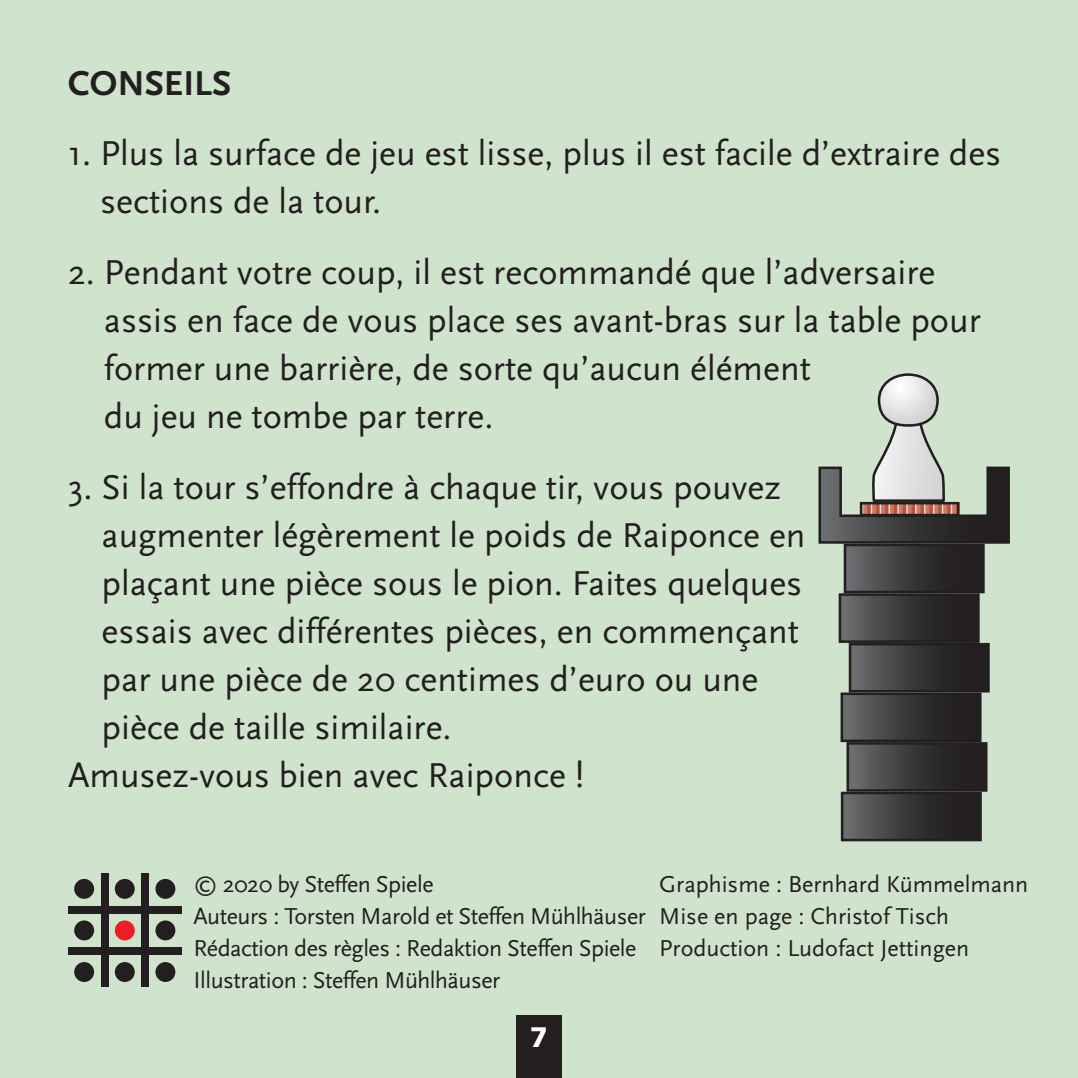
<style>
.page{position:relative;width:1078px;height:1078px;background:#fff}
.page>*{position:absolute;margin:0;border:0;box-sizing:border-box;transform-origin:0 0}
.t1{font:36px/48px "Scala Sans";color:#231f20}
.t2{font:700 36px "Scala Sans";color:#231f20}
.t3{font:700 28px "Avenir Next";color:#fff}
.t4{font:24px/32px "Scala Sans";letter-spacing:-.02em;color:#231f20}
.t5{font:24px/32px "Scala Sans";color:#231f20}
</style>
<div class="page">
<div style="left:0;top:0;width:1077px;height:1077px;background:#d0e3cd"></div>
<div style="left:516px;top:1015px;width:45px;height:62px;background:#231f20"></div>
<div style="left:68px;top:906px;width:113px;height:8px;background:#231f20"></div>
<div style="left:68px;top:946px;width:113px;height:8px;background:#231f20"></div>
<div style="left:101px;top:873px;width:8px;height:113px;background:#231f20"></div>
<div style="left:141px;top:873px;width:8px;height:113px;background:#231f20"></div>
<div style="left:115px;top:878px;width:20px;height:20px;background:#231f20;border-radius:50%"></div>
<div style="left:115px;top:920px;width:20px;height:20px;background:#ee1d23;border-radius:50%"></div>
<div style="left:115px;top:961px;width:20px;height:20px;background:#231f20;border-radius:50%"></div>
<div style="left:74px;top:878px;width:20px;height:20px;background:#231f20;border-radius:50%"></div>
<div style="left:74px;top:920px;width:20px;height:20px;background:#231f20;border-radius:50%"></div>
<div style="left:74px;top:961px;width:20px;height:20px;background:#231f20;border-radius:50%"></div>
<div style="left:155px;top:878px;width:20px;height:20px;background:#231f20;border-radius:50%"></div>
<div style="left:155px;top:920px;width:20px;height:20px;background:#231f20;border-radius:50%"></div>
<div style="left:155px;top:961px;width:20px;height:20px;background:#231f20;border-radius:50%"></div>
<div style="left:844px;top:545px;width:139px;height:47px;background:linear-gradient(to right,#66676a,#140f10)"></div>
<div style="left:843px;top:543px;width:141px;height:50px;border:3px solid #231f20"></div>
<div style="left:839px;top:594px;width:139px;height:47px;background:linear-gradient(to right,#66676a,#140f10)"></div>
<div style="left:838px;top:593px;width:141px;height:49px;border:3px solid #231f20"></div>
<div style="left:849px;top:644px;width:139px;height:47px;background:linear-gradient(to right,#66686a,#140f10)"></div>
<div style="left:848px;top:642px;width:141px;height:50px;border:3px solid #231f20"></div>
<svg style="left:818px;top:374px;width:192px;height:171px"></svg>
<div style="left:841px;top:693px;width:139px;height:47px;background:linear-gradient(to right,#65676a,#140f10)"></div>
<div style="left:840px;top:692px;width:141px;height:50px;border:3px solid #231f20"></div>
<div style="left:847px;top:743px;width:138px;height:47px;background:linear-gradient(to right,#65676a,#151111)"></div>
<div style="left:846px;top:742px;width:141px;height:49px;border:3px solid #231f20"></div>
<div style="left:841px;top:792px;width:139px;height:47px;background:linear-gradient(to right,#66686a,#140f10)"></div>
<div style="left:840px;top:791px;width:141px;height:50px;border:3px solid #231f20"></div>
<p class="t2" style="left:68px;top:63px;width:165px">CONSEILS</p>
<p class="t1" style="left:100px;top:130px;width:902px;text-indent:-32px">1. Plus la surface de jeu est lisse, plus il est facile d’extraire des sections de la tour.</p>
<p class="t1" style="left:104px;top:249px;width:878px;text-indent:-36px">2. Pendant votre coup, il est recommandé que l’adversaire assis en face de vous place ses avant-bras sur la table pour former une barrière, de sorte qu’aucun élément<br>du jeu ne tombe par terre.</p>
<p class="t1" style="left:68px;top:463px;width:714px">3. Si la tour s’effondre à chaque tir, vous pouvez</p>
<p class="t1" style="left:102px;top:511px;width:705px">augmenter légèrement le poids de Raiponce en</p>
<p class="t1" style="left:102px;top:559px;width:702px">plaçant une pièce sous le pion. Faites quelques</p>
<p class="t1" style="left:102px;top:607px;width:698px">essais avec différentes pièces, en commençant</p>
<p class="t1" style="left:102px;top:655px;width:658px">par une pièce de 20 centimes d’euro ou une</p>
<p class="t1" style="left:102px;top:703px;width:351px">pièce de taille similaire.</p>
<p class="t1" style="left:68px;top:751px;width:517px">Amusez-vous bien avec Raiponce !</p>
<p class="t4" style="left:193px;top:868px;width:454px">© 2020 by Steffen Spiele<br>Auteurs : Torsten Marold et Steffen Mühlhäuser Rédaction des règles : Redaktion Steffen Spiele Illustration : Steffen Mühlhäuser</p>
<p class="t5" style="left:659px;top:868px;width:370px">Graphisme : Bernhard Kümmelmann<br>Mise en page : Christof Tisch<br>Production : Ludofact Jettingen</p>
<p class="t3" style="left:530px;top:1012px;width:20px">7</p>
</div>
